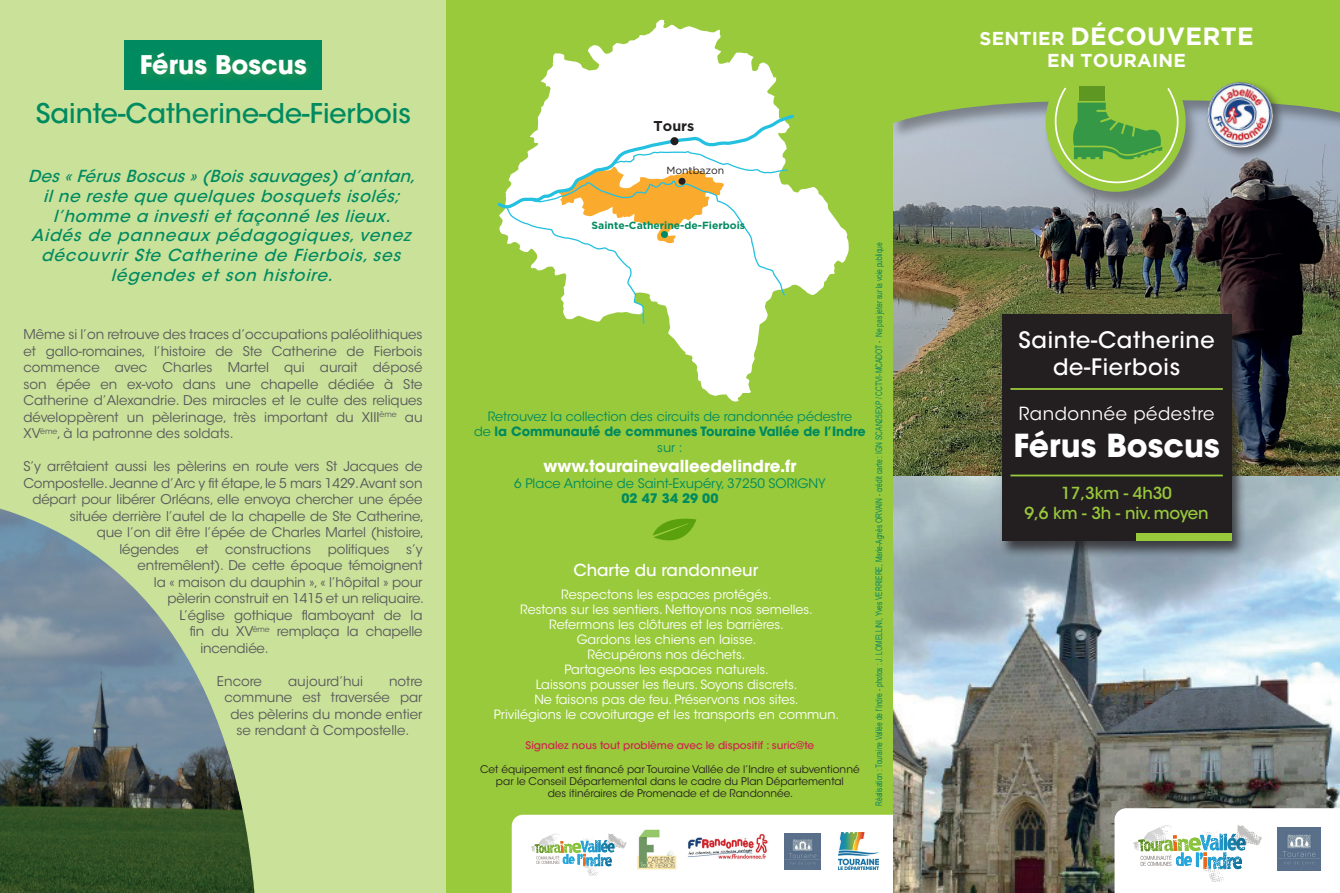
<style>
.page{position:relative;width:1340px;height:893px;background:#fff}
.page>*{position:absolute;margin:0;border:0;box-sizing:border-box;transform-origin:0 0}
.t1{font:700 31.5px "ITC Avant Garde Std";color:#fff}
.t2{font:500 27px "ITC Avant Garde Std";color:#008a5f}
.t3{font:700 25.5px "ITC Avant Garde Std";color:#fff}
.t4{font:700 24.9px "Gotham";letter-spacing:.015em;color:#fff}
.t5{font:500 22.5px/27px "ITC Avant Garde Std";letter-spacing:.03em;color:#fff;text-align:center}
.t6{font:700 18.6px "Gotham";letter-spacing:.015em;color:#fff}
.t7{font:18px "ITC Avant Garde Std";letter-spacing:.03em;color:#fff}
.t8{font:italic 500 16.5px/19.8px "ITC Avant Garde Std";color:#008a5f;text-align:center}
.t9{font:700 16.5px "ITC Avant Garde Std";color:#fff}
.t10{font:500 16.5px/19.8px "ITC Avant Garde Std";letter-spacing:-.01em;color:#99ca3b;text-align:center}
.t11{font:500 16.5px "ITC Avant Garde Std";color:#fff}
.t12{font:700 14.25px "Gotham";color:#231f20}
.t13{font:13.35px/16.5px "ITC Avant Garde Std";letter-spacing:-.01em;color:#57585a;text-align:justify}
.t14{font:13.05px "ITC Avant Garde Std";color:#008a5f}
.t15{font:700 13.05px "ITC Avant Garde Std";color:#008a5f}
.t16{font:12.75px/15px "ITC Avant Garde Std";color:#fff;text-align:center}
.t17{font:12.75px/15.5px "ITC Avant Garde Std";color:#008a5f;text-align:center}
.t18{font:10.5px/12px "ITC Avant Garde Std";color:#231f20;text-align:center}
.t19{font:500 10.5px "ITC Avant Garde Std";color:#d02050}
.t20{font:700 10.35px "Gotham";color:#008a5f}
.t21{font:10.35px "Gotham";color:#231f20}
.t22{font:9px "Arial Narrow";color:#08855e;scale:.9 1}
.s1{font-weight:700}
.s2{font-size:18.6px}
</style>
<div class="page">
<div style="left:0;top:0;width:446px;height:893px;background:#cae19a"></div>
<img style="left:893px;top:210px;width:446px;height:683px">
<div style="left:889px;top:0;width:450px;height:210px;background:#231f20;opacity:.4"></div>
<svg style="left:893px;top:0;width:446px;height:192px;background:#9cbf65"></svg>
<div style="left:446px;top:0;width:447px;height:893px;background:#99ca3b"></div>
<svg style="left:1114px;top:808px;width:225px;height:85px"></svg>
<svg style="left:512px;top:815px;width:434px;height:78px;background:#e4e6e3"></svg>
<img style="left:784px;top:833px;width:36px;height:36px">
<img style="left:838px;top:832px;width:40px;height:37px">
<img style="left:686px;top:832px;width:83px;height:29px">
<svg style="left:653px;top:518px;width:43px;height:23px"></svg>
<img style="left:0;top:508px;width:254px;height:385px">
<svg style="left:540px;top:20px;width:308px;height:382px"></svg>
<svg style="left:497px;top:113px;width:298px;height:130px"></svg>
<svg style="left:506px;top:150px;width:283px;height:175px;background:#eaeccb"></svg>
<div style="left:670px;top:137px;width:8px;height:8px;background:#231f20;border-radius:50%"></div>
<div style="left:661px;top:231px;width:7px;height:7px;background:#008a5f;border-radius:50%"></div>
<div style="left:678px;top:178px;width:7px;height:7px;background:#231f20;border-radius:50%"></div>
<div style="left:125px;top:40px;width:197px;height:50px;background:#008a5f"></div>
<div style="left:137px;top:49px;width:180px;height:36px;background:#359847;opacity:.75"></div>
<img style="left:628px;top:828px;width:57px;height:49px">
<div style="left:999px;top:314px;width:247px;height:244px;background:#231f20;opacity:.75"></div>
<div style="left:1002px;top:314px;width:229px;height:226px;background:#231f20"></div>
<hr style="left:1010px;top:388px;width:212px;height:2px;background:#99ca3b">
<hr style="left:1010px;top:475px;width:212px;height:1px;background:#99ca3b">
<div style="left:1136px;top:533px;width:95px;height:7px;background:#99ca3b"></div>
<svg style="left:1053px;top:86px;width:126px;height:98px;background:#81ba4a"></svg>
<div style="left:1204px;top:80px;width:81px;height:81px;background:#231f20;opacity:.55"></div>
<img style="left:1205px;top:82px;width:69px;height:67px">
<h3 class="t3" style="left:140px;top:49px;width:168px">Férus Boscus</h3>
<h2 class="t2" style="left:36px;top:97px;width:377px">Sainte-Catherine-de-Fierbois</h2>
<p class="t8" style="left:28px;top:166px;width:394px">Des«FérusBoscus»(Boissauvages)d’antan, ilne reste que quelquesbosquetsisolés; l’homme a investietfaçonné leslieux.<br>Aidés de panneaux pédagogiques,venez découvrir Ste Catherine de Fierbois,ses légendes et son histoire.</p>
<p class="t13" style="left:23px;top:326px;width:401px">Même si l’on retrouve des traces d’occupations paléolithiques et gallo-romaines, l’histoire de Ste Catherine de Fierbois commence avec Charles Martel qui aurait déposé son épée en ex-voto dans une chapelle dédiée à Ste Catherine d’Alexandrie. Des miracles et le culte des reliques développèrent un pèlerinage, très important du XIII<sup>ème</sup> au XV<sup>ème</sup>, à la patronne des soldats.</p>
<p class="t13" style="left:23px;top:458px;width:401px">S’y arrêtaient aussi les pèlerins en route vers St Jacques de</p>
<p class="t13" style="left:23px;top:475px;width:401px">Compostelle. Jeanne d’Arc y fit étape, le 5 mars 1429. Avant son</p>
<p class="t13" style="left:32px;top:491px;width:391px">départ pour libérer Orléans, elle envoya chercher une épée</p>
<p class="t13" style="left:70px;top:508px;width:356px">située derrière l’autel de la chapelle de Ste Catherine,</p>
<p class="t13" style="left:97px;top:524px;width:329px">que l’on dit être l’épée de Charles Martel (histoire,</p>
<p class="t13" style="left:119px;top:541px;width:61px">légendes</p>
<p class="t13" style="left:196px;top:541px;width:14px">et</p>
<p class="t13" style="left:225px;top:541px;width:87px">constructions</p>
<p class="t13" style="left:328px;top:541px;width:63px">politiques</p>
<p class="t13" style="left:406px;top:541px;width:18px">s’y</p>
<p class="t13" style="left:137px;top:557px;width:286px">entremêlent). De cette époque témoignent</p>
<p class="t13" style="left:154px;top:574px;width:270px">la « maison du dauphin », « l’hôpital » pour</p>
<p class="t13" style="left:167px;top:590px;width:258px">pèlerin construit en 1415 et un reliquaire.</p>
<p class="t13" style="left:179px;top:607px;width:244px">L’église gothique flamboyant de la</p>
<p class="t13" style="left:190px;top:623px;width:234px">fin du XV<sup>ème</sup> remplaça la chapelle</p>
<p class="t13" style="left:200px;top:640px;width:70px">incendiée.</p>
<p class="t13" style="left:217px;top:673px;width:46px">Encore</p>
<p class="t13" style="left:288px;top:673px;width:76px">aujourd’hui</p>
<p class="t13" style="left:389px;top:673px;width:35px">notre</p>
<p class="t13" style="left:224px;top:689px;width:199px">commune est traversée par</p>
<p class="t13" style="left:230px;top:706px;width:193px">des pèlerins du monde entier</p>
<p class="t13" style="left:236px;top:722px;width:174px">se rendant à Compostelle.</p>
<p class="t12" style="left:653px;top:118px;width:42px">Tours</p>
<p class="t21" style="left:666px;top:164px;width:59px">Montbazon</p>
<p class="t20" style="left:591px;top:219px;width:155px">Sainte-Catherine-de-Fierbois</p>
<p class="t17" style="left:474px;top:409px;width:393px">Retrouvez la collection des circuits de randonnée pédestre<br>de <span class="s1">la Communauté de communes Touraine Vallée de l’Indre </span>sur :</p>
<p class="t9" style="left:543px;top:455px;width:254px">www.tourainevalleedelindre.fr</p>
<p class="t14" style="left:514px;top:475px;width:313px">6 Place Antoine de Saint-Exupéry, 37250 SORIGNY</p>
<p class="t15" style="left:621px;top:490px;width:98px">02 47 34 29 00</p>
<p class="t11" style="left:573px;top:559px;width:186px">Charte du randonneur</p>
<p class="t16" style="left:494px;top:587px;width:347px">Respectons les espaces protégés.<br>Restons sur les sentiers. Nettoyons nos semelles.<br>Refermons les clôtures et les barrières.<br>Gardons les chiens en laisse.<br>Récupérons nos déchets.<br>Partageons les espaces naturels.<br>Laissons pousser les fleurs. Soyons discrets.<br>Ne faisons pas de feu. Préservons nos sites.<br>Privilégions le covoiturage et les transports en commun.</p>
<p class="t19" style="left:525px;top:738px;width:290px">Signalez nous tout problème avec le dispositif : suric@te</p>
<p class="t18" style="left:480px;top:763px;width:381px">Cet équipement est financé par Touraine Vallée de l’Indre et subventionné par le Conseil Départemental dans le cadre du Plan Départemental<br>des itinéraires de Promenade et de Randonnée.</p>
<p class="t22" style="left:872px;top:806px;width:628px;rotate:-90deg">Réalisation : Touraine Vallée de l’Indre - photos : J. LOMELLINI, Yves VERRIERE, Marie-Agnès ORVAIN - crédit carte : IGN SCAN25EXP / CCTVI-MCADOT - Ne pas jeter sur la voie publique</p>
<h3 class="t4" style="left:979px;top:21px;width:276px"><span class="s2">SENTIER</span> DÉCOUVERTE</h3>
<h3 class="t6" style="left:1047px;top:50px;width:140px">EN TOURAINE</h3>
<h3 class="t5" style="left:1018px;top:327px;width:198px">Sainte-Catherine de-Fierbois</h3>
<h3 class="t7" style="left:1018px;top:402px;width:197px">Randonnée pédestre</h3>
<h1 class="t1" style="left:1013px;top:425px;width:208px">Férus Boscus</h1>
<p class="t10" style="left:1024px;top:483px;width:185px">17,3km - 4h30<br>9,6 km - 3h - niv. moyen</p>
</div>
